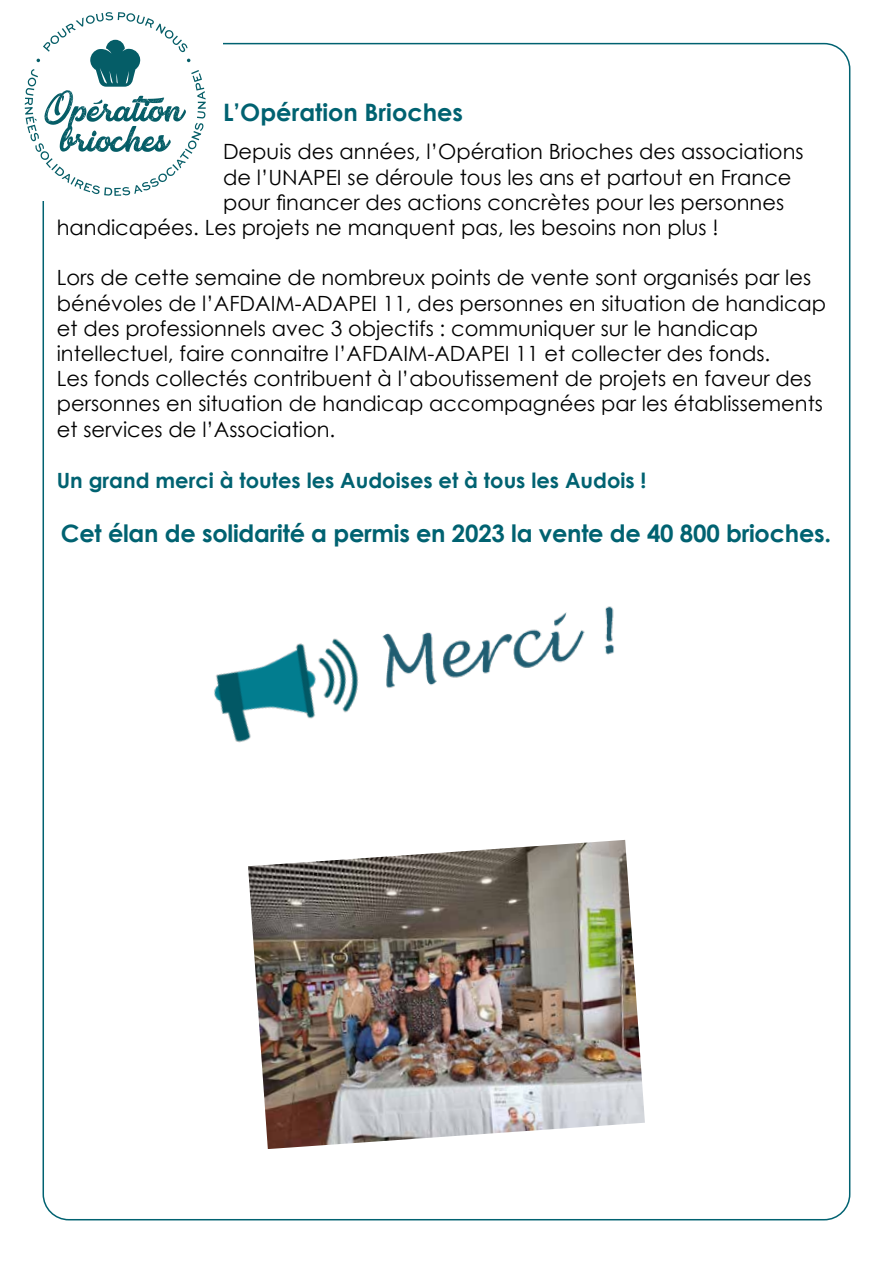
<style>
.page{position:relative;width:893px;height:1263px;background:#fff}
.page>*{position:absolute;margin:0;border:0;box-sizing:border-box;transform-origin:0 0}
.t1{font:700 24px "Century Gothic";letter-spacing:-.01em;color:#006271}
.t2{font:21px/25.2px "Century Gothic";color:#000}
.t3{font:700 21px "Century Gothic";color:#006271}
</style>
<div class="page">
<img style="left:214px;top:638px;width:145px;height:105px">
<img style="left:382px;top:606px;width:232px;height:82px">
<svg style="left:25px;top:12px;width:181px;height:184px"></svg>
<img style="left:248px;top:840px;width:397px;height:309px">
<p class="t1" style="left:223px;top:94px;width:241px">L’Opération Brioches</p>
<p class="t2" style="left:223px;top:139px;width:582px">Depuis des années, l’Opération Brioches des associations</p>
<p class="t2" style="left:223px;top:164px;width:570px">de l’UNAPEI se déroule tous les ans et partout en France</p>
<p class="t2" style="left:223px;top:189px;width:563px">pour financer des actions concrètes pour les personnes</p>
<p class="t2" style="left:57px;top:214px;width:663px">handicapées. Les projets ne manquent pas, les besoins non plus !</p>
<p class="t2" style="left:57px;top:265px;width:771px">Lors de cette semaine de nombreux points de vente sont organisés par les bénévoles de l’AFDAIM-ADAPEI 11, des personnes en situation de handicap et des professionnels avec 3 objectifs : communiquer sur le handicap intellectuel, faire connaitre l’AFDAIM-ADAPEI 11 et collecter des fonds.<br>Les fonds collectés contribuent à l’aboutissement de projets en faveur des personnes en situation de handicap accompagnées par les établissements et services de l’Association.</p>
<p class="t3" style="left:57px;top:464px;width:591px">Un grand merci à toutes les Audoises et à tous les Audois !</p>
<p class="t1" style="left:61px;top:515px;width:772px">Cet élan de solidarité a permis en 2023 la vente de 40 800 brioches.</p>
</div>
